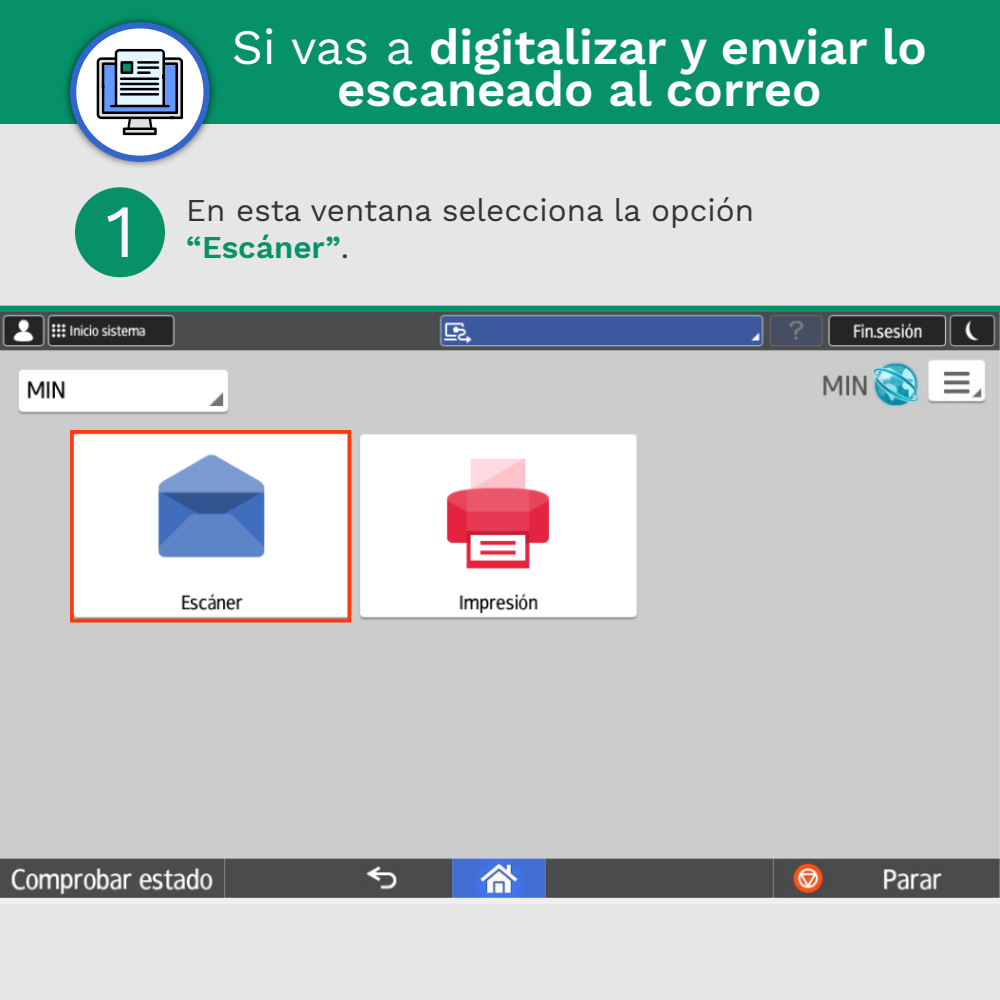
<style>
.page{position:relative;width:1000px;height:1000px;background:#e6e6e6}
.page>*{position:absolute;margin:0;border:0;box-sizing:border-box;transform-origin:0 0}
.t1{font:75px "Work Sans";color:#fff}
.t2{font:600 48.75px/42.2px "Work Sans";color:#fff;text-align:center}
.t3{font:31.25px/37.5px "Work Sans";color:#333}
.s1{font-weight:400}
.s2{font-weight:600;color:#069169}
</style>
<div class="page">
<img style="left:0;top:312px;width:1000px;height:586px">
<div style="left:0;top:0;width:1000px;height:124px;background:#069169"></div>
<div style="left:0;top:306px;width:1000px;height:6px;background:#069169"></div>
<div style="left:75px;top:187px;width:90px;height:90px;background:#069169;border-radius:50%"></div>
<div style="left:70px;top:430px;width:281px;height:192px;border:4px solid #ff390d"></div>
<img style="left:65px;top:18px;width:150px;height:149px">
<svg style="left:73px;top:25px;width:134px;height:134px;background:#dee6f6"></svg>
<div style="left:70px;top:22px;width:140px;height:140px;border:6px solid #36c;border-radius:50%"></div>
<svg style="left:97px;top:49px;width:86px;height:86px;background:#8f9db0"></svg>
<hr style="left:137px;top:61px;width:22px;height:3px;background:#000">
<hr style="left:120px;top:78px;width:39px;height:2px;background:#000">
<hr style="left:120px;top:83px;width:39px;height:2px;background:#000">
<hr style="left:120px;top:88px;width:39px;height:2px;background:#000">
<hr style="left:120px;top:93px;width:39px;height:3px;background:#000">
<hr style="left:137px;top:71px;width:14px;height:3px;background:#000">
<hr style="left:137px;top:66px;width:22px;height:3px;background:#000">
<p class="t2" style="left:232px;top:29px;width:697px"><span class="s1">Si vas a</span> digitalizar y enviar lo escaneado al correo</p>
<h1 class="t1" style="left:105px;top:187px;width:32px">1</h1>
<p class="t3" style="left:186px;top:193px;width:569px">En esta ventana selecciona la opción <span class="s2">“Escáner”</span>.</p>
</div>
